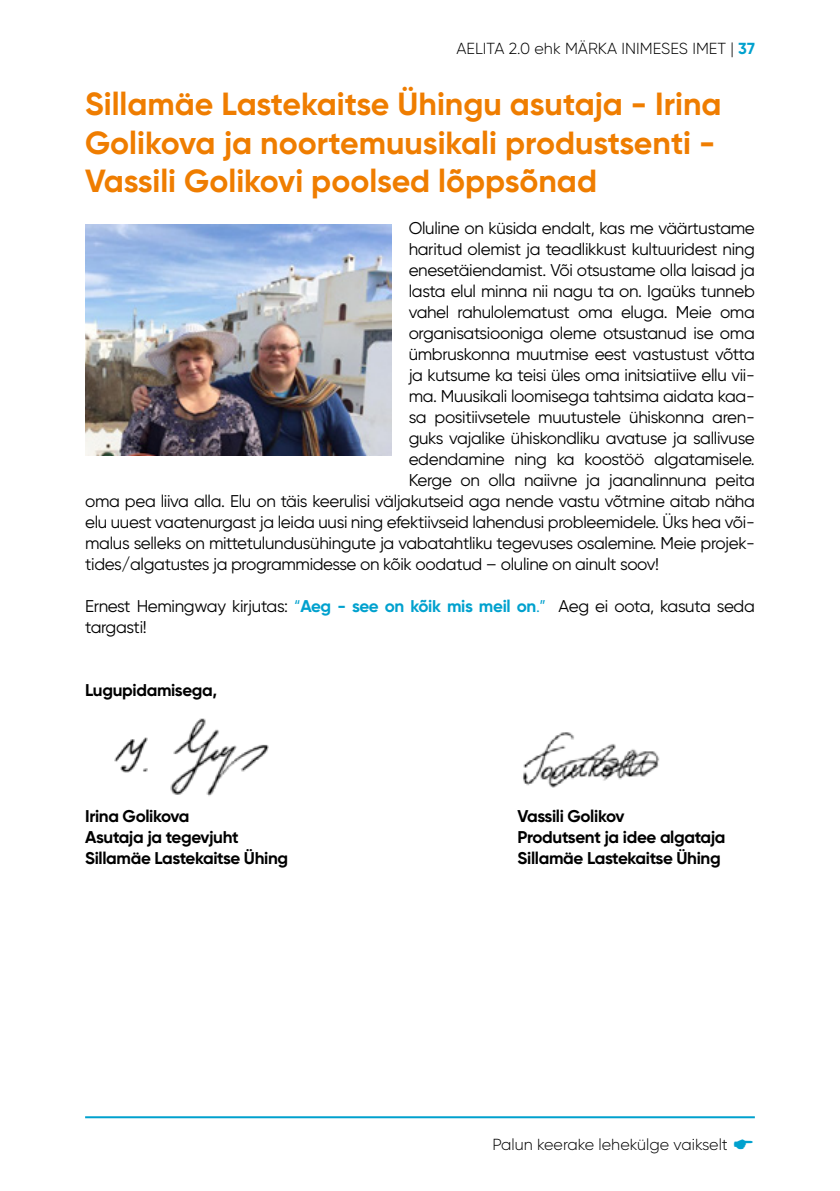
<style>
.page{position:relative;width:840px;height:1191px;background:#fff}
.page>*{position:absolute;margin:0;border:0;box-sizing:border-box;transform-origin:0 0}
.t1{font:700 32px/38.4px "Gilroy";color:#ef7d00}
.t2{font:17px/21px "Gilroy";letter-spacing:-.02em;color:#000}
.t3{font:700 17px "Gilroy";letter-spacing:-.02em;color:#000}
.t4{font:300 16px "Gilroy";color:#000}
.s1{font-weight:700;color:#00a1ce}
.s2{color:#00a1ce}
</style>
<div class="page">
<hr style="left:85px;top:1116px;width:669px;height:2px;background:#00a1ce">
<img style="left:85px;top:224px;width:306px;height:232px">
<img style="left:114px;top:718px;width:155px;height:78px">
<img style="left:523px;top:732px;width:137px;height:55px">
<p class="t4" style="left:456px;top:38px;width:300px">AELITA 2.0 ehk MÄRKA INIMESES IMET | <span class="s1">37</span></p>
<h1 class="t1" style="left:85px;top:85px;width:637px">Sillamäe Lastekaitse Ühingu asutaja - Irina<br>Golikova ja noortemuusikali produstsenti -<br>Vassili Golikovi poolsed lõppsõnad</h1>
<p class="t2" style="left:408px;top:218px;width:347px">Oluline on küsida endalt, kas me väärtustame</p>
<p class="t2" style="left:408px;top:239px;width:347px">haritud olemist ja teadlikkust kultuuridest ning</p>
<p class="t2" style="left:408px;top:260px;width:347px">enesetäiendamist. Või otsustame olla laisad ja</p>
<p class="t2" style="left:408px;top:281px;width:347px">lasta elul minna nii nagu ta on. Igaüks tunneb</p>
<p class="t2" style="left:408px;top:302px;width:347px">vahel rahulolematust oma eluga. Meie oma</p>
<p class="t2" style="left:408px;top:323px;width:347px">organisatsiooniga oleme otsustanud ise oma</p>
<p class="t2" style="left:408px;top:344px;width:347px">ümbruskonna muutmise eest vastustust võtta</p>
<p class="t2" style="left:408px;top:365px;width:347px">ja kutsume ka teisi üles oma initsiatiive ellu vii-</p>
<p class="t2" style="left:408px;top:386px;width:347px">ma. Muusikali loomisega tahtsima aidata kaa-</p>
<p class="t2" style="left:408px;top:407px;width:347px">sa positiivsetele muutustele ühiskonna aren-</p>
<p class="t2" style="left:408px;top:428px;width:347px">guks vajalike ühiskondliku avatuse ja sallivuse</p>
<p class="t2" style="left:408px;top:449px;width:347px">edendamine ning ka koostöö algatamisele.</p>
<p class="t2" style="left:408px;top:470px;width:347px">Kerge on olla naiivne ja jaanalinnuna peita</p>
<p class="t2" style="left:85px;top:491px;width:671px">oma pea liiva alla. Elu on täis keerulisi väljakutseid aga nende vastu võtmine aitab näha</p>
<p class="t2" style="left:85px;top:512px;width:670px">elu uuest vaatenurgast ja leida uusi ning efektiivseid lahendusi probleemidele. Üks hea või-</p>
<p class="t2" style="left:85px;top:533px;width:670px">malus selleks on mittetulundusühingute ja vabatahtliku tegevuses osalemine. Meie projek-</p>
<p class="t2" style="left:85px;top:554px;width:575px">tides/algatustes ja programmidesse on kõik oodatud – oluline on ainult soov!</p>
<p class="t2" style="left:85px;top:596px;width:671px">Ernest Hemingway kirjutas: <span class="s2">“</span><span class="s1">Aeg - see on kõik mis meil on</span><span class="s2">.”</span> Aeg ei oota, kasuta seda targasti!</p>
<p class="t3" style="left:85px;top:680px;width:133px">Lugupidamisega,</p>
<p class="t3" style="left:85px;top:806px;width:106px">Irina Golikova</p>
<p class="t3" style="left:517px;top:806px;width:108px">Vassili Golikov</p>
<p class="t3" style="left:85px;top:827px;width:155px">Asutaja ja tegevjuht</p>
<p class="t3" style="left:517px;top:827px;width:209px">Produtsent ja idee algataja</p>
<p class="t3" style="left:85px;top:848px;width:204px">Sillamäe Lastekaitse Ühing</p>
<p class="t3" style="left:517px;top:848px;width:204px">Sillamäe Lastekaitse Ühing</p>
<p class="t4" style="left:492px;top:1134px;width:237px">Palun keerake lehekülge vaikselt</p>
</div>
